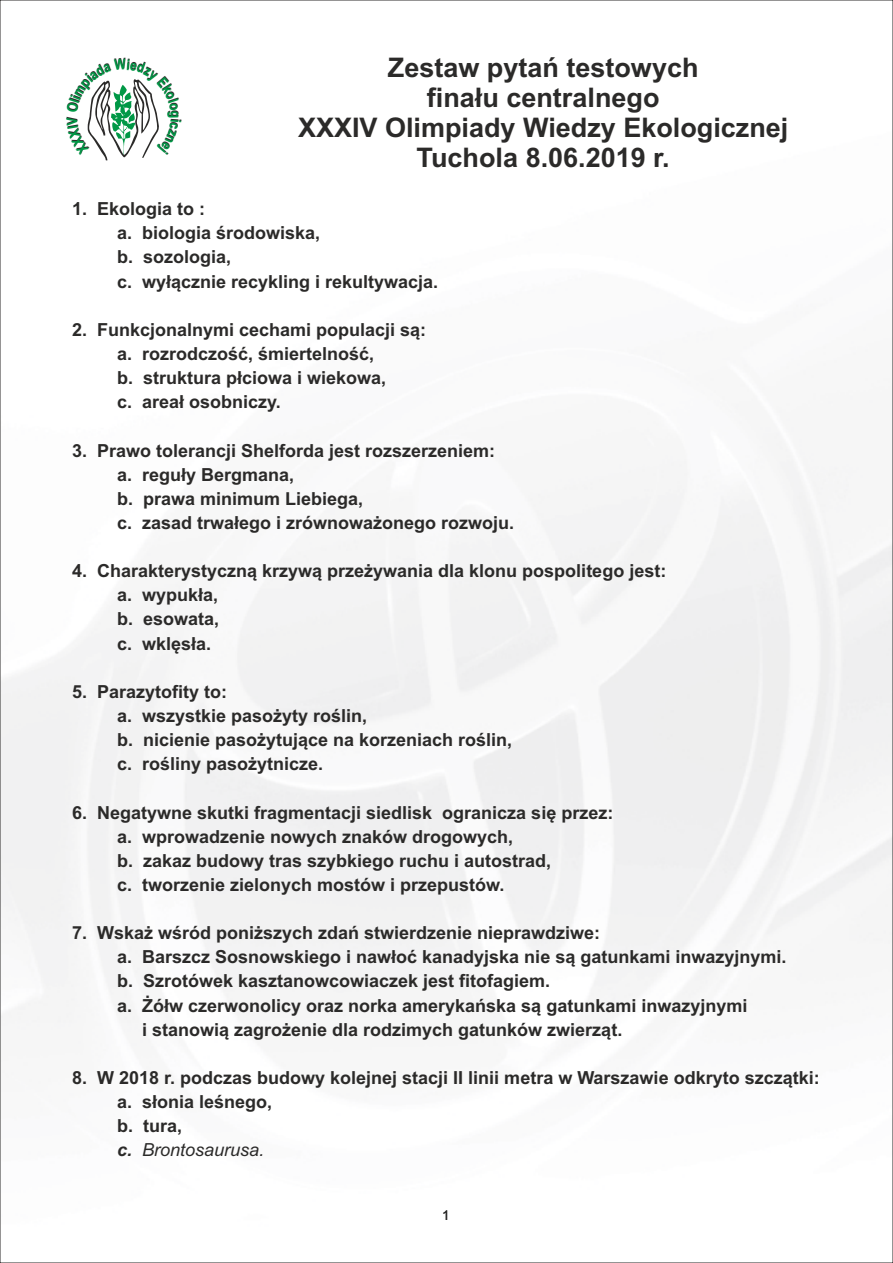
<style>
.page{position:relative;width:893px;height:1263px;background:#fff}
.page>*{position:absolute;margin:0;border:0;box-sizing:border-box;transform-origin:0 0}
.t1{font:700 27px/30.2px "Arial";color:#2b2a29;text-align:center}
.t2{font:700 18px/24.2px "Arial";color:#2b2a29}
.t3{font:13.5px "Arial";color:#2b2a29}
.s1{font-style:italic}
.s2{font-weight:400;font-style:italic}
</style>
<div class="page">
<svg style="left:87px;top:79px;width:72px;height:81px"></svg>
<h1 class="t1" style="left:298px;top:55px;width:492px">Zestaw pytań testowych<br>finału centralnego<br>XXXIV Olimpiady Wiedzy Ekologicznej<br>Tuchola 8.06.2019 r.</h1>
<p class="t2" style="left:117px;top:198px;width:323px;text-indent:-45px">1. Ekologia to :<br>a. biologia środowiska,<br>b. sozologia,<br>c. wyłącznie recykling i rekultywacja.</p>
<p class="t2" style="left:117px;top:319px;width:311px;text-indent:-45px">2. Funkcjonalnymi cechami populacji są: a. rozrodczość, śmiertelność,<br>b. struktura płciowa i wiekowa,<br>c. areał osobniczy.</p>
<p class="t2" style="left:117px;top:440px;width:399px;text-indent:-45px">3. Prawo tolerancji Shelforda jest rozszerzeniem: a. reguły Bergmana,<br>b. prawa minimum Liebiega,<br>c. zasad trwałego i zrównoważonego rozwoju.</p>
<p class="t2" style="left:117px;top:560px;width:551px;text-indent:-45px">4. Charakterystyczną krzywą przeżywania dla klonu pospolitego jest: a. wypukła,<br>b. esowata,<br>c. wklęsła.</p>
<p class="t2" style="left:117px;top:681px;width:397px;text-indent:-45px">5. Parazytofity to:<br>a. wszystkie pasożyty roślin,<br>b. nicienie pasożytujące na korzeniach roślin, c. rośliny pasożytnicze.</p>
<p class="t2" style="left:117px;top:802px;width:498px;text-indent:-45px">6. Negatywne skutki fragmentacji siedlisk ogranicza się przez: a. wprowadzenie nowych znaków drogowych,<br>b. zakaz budowy tras szybkiego ruchu i autostrad,<br>c. tworzenie zielonych mostów i przepustów.</p>
<p class="t2" style="left:72px;top:922px;width:530px">7. Wskaż wśród poniższych zdań stwierdzenie nieprawdziwe:</p>
<p class="t2" style="left:117px;top:946px;width:671px">a. Barszcz Sosnowskiego i nawłoć kanadyjska nie są gatunkami inwazyjnymi.</p>
<p class="t2" style="left:117px;top:971px;width:435px">b. Szrotówek kasztanowcowiaczek jest fitofagiem.</p>
<p class="t2" style="left:117px;top:995px;width:632px">a. Żółw czerwonolicy oraz norka amerykańska są gatunkami inwazyjnymi</p>
<p class="t2" style="left:142px;top:1019px;width:482px">i stanowią zagrożenie dla rodzimych gatunków zwierząt.</p>
<p class="t2" style="left:117px;top:1067px;width:704px;text-indent:-45px">8. W 2018 r. podczas budowy kolejnej stacji II linii metra w Warszawie odkryto szczątki: a. słonia leśnego,<br>b. tura,<br><span class="s1">c.</span> <span class="s2">Brontosaurusa.</span></p>
<p class="t3" style="left:442px;top:1210px;width:9px">1</p>
</div>
